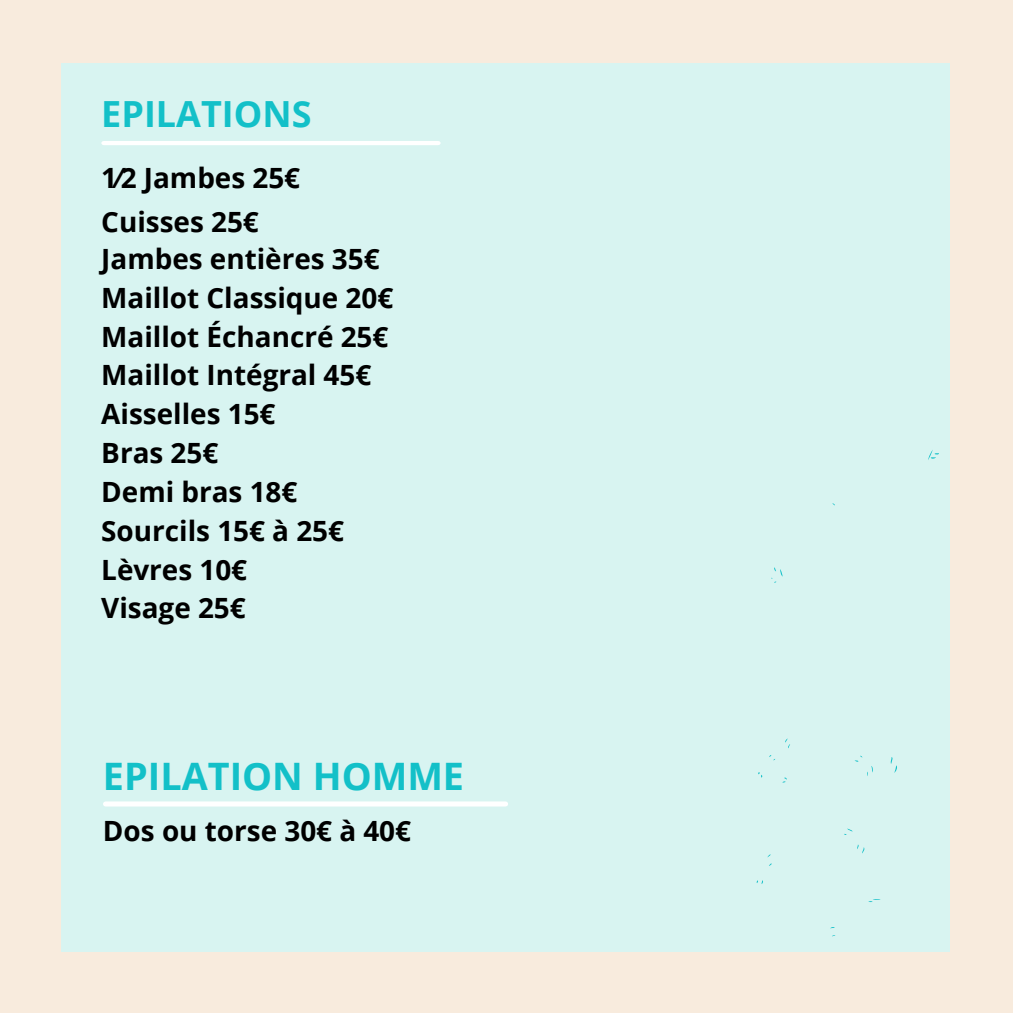
<style>
.page{position:relative;width:1013px;height:1013px;background:#fff}
.page>*{position:absolute;margin:0;border:0;box-sizing:border-box;transform-origin:0 0}
.t1{font:700 37.8px "Open Sans";color:#13c0c8}
.t2{font:700 36px "Open Sans";color:#13c0c8}
.t3{font:700 27.9px/38.7px "Open Sans";color:#000}
</style>
<div class="page">
<div style="left:0;top:0;width:1012px;height:1012px;background:#f8ebdd"></div>
<div style="left:61px;top:63px;width:888px;height:889px;background:#d8f4f1"></div>
<div style="left:105px;top:801px;width:400px;height:5px;background:#fff"></div>
<hr style="left:104px;top:141px;width:334px;height:4px;background:#fff">
<svg style="left:771px;top:567px;width:11px;height:15px"></svg>
<svg style="left:928px;top:450px;width:11px;height:10px"></svg>
<svg style="left:868px;top:899px;width:12px;height:3px"></svg>
<svg style="left:857px;top:844px;width:8px;height:9px"></svg>
<svg style="left:844px;top:828px;width:8px;height:7px"></svg>
<svg style="left:890px;top:757px;width:7px;height:15px"></svg>
<svg style="left:854px;top:755px;width:19px;height:21px"></svg>
<svg style="left:785px;top:738px;width:5px;height:10px"></svg>
<h1 class="t2" style="left:101px;top:89px;width:212px">EPILATIONS</h1>
<p class="t3" style="left:101px;top:155px;width:200px;line-height:43.9px">1⁄2 Jambes 25€<br>Cuisses 25€</p>
<p class="t3" style="left:101px;top:239px;width:293px">Jambes entières 35€<br>Maillot Classique 20€<br>Maillot Échancré 25€</p>
<p class="t3" style="left:101px;top:355px;width:271px">Maillot Intégral 45€<br>Aisselles 15€<br>Bras 25€<br>Demi bras 18€<br>Sourcils 15€ à 25€<br>Lèvres 10€<br>Visage 25€</p>
<p class="t1" style="left:103px;top:749px;width:362px">EPILATION HOMME</p>
<p class="t3" style="left:103px;top:810px;width:309px">Dos ou torse 30€ à 40€</p>
</div>
